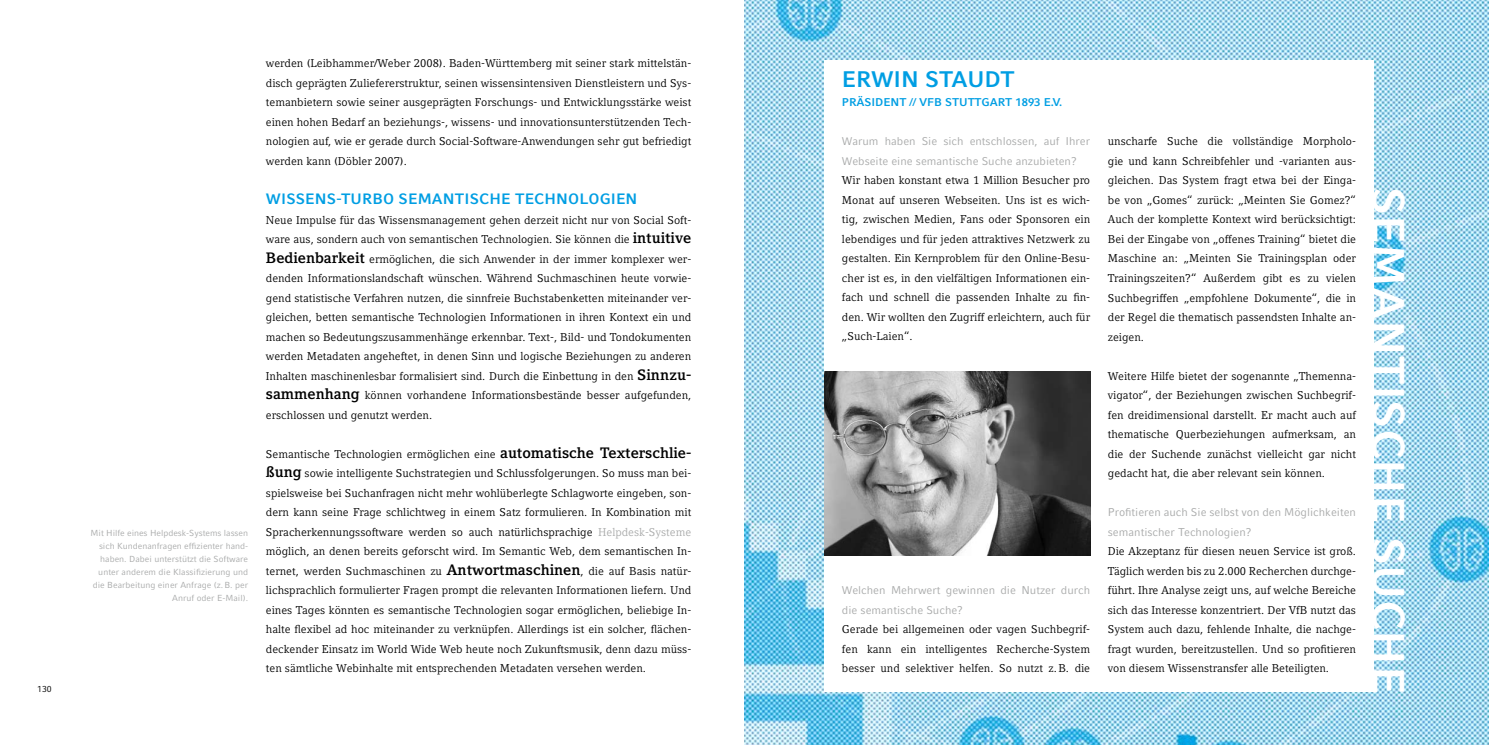
<style>
.page{position:relative;width:1489px;height:745px;background:#fff}
.page>*{position:absolute;margin:0;border:0;box-sizing:border-box;transform-origin:0 0}
.t1{font:700 45px "Compatil Fact LT";letter-spacing:.01em;color:#fff}
.t2{font:700 22.5px "Compatil Fact LT";color:#009ee3}
.t3{font:700 15px "Compatil Fact LT";letter-spacing:.01em;color:#009ee3}
.t4{font:11.25px/19.5px "Compatil Letter LT";color:#000;text-align:justify}
.t5{font:11.25px/19.5px "Compatil Fact LT";color:#a9aaaa}
.t6{font:700 11.25px "Compatil Fact LT";color:#009ee3}
.t7{font:8.75px/13px "Compatil Fact LT";color:#a9aaaa;text-align:right}
.t8{font:8.75px "Compatil Fact LT";color:#000}
.s1{font-weight:700;font-size:15px}
.s2{color:#a9aaaa}
</style>
<div class="page">
<img style="left:744px;top:0;width:744px;height:744px">
<div style="left:824px;top:60px;width:549px;height:631px;background:#fff"></div>
<img style="left:824px;top:371px;width:266px;height:184px">
<p class="t8" style="left:37px;top:683px;width:16px">130</p>
<p class="t7" style="left:91px;top:525px;width:159px">Mit Hilfe eines Helpdesk-Systems lassen sich Kundenanfragen effizienter hand&shy;haben. Dabei unterstützt die Software unter anderem die Klassifizierung und die Bearbeitung einer Anfrage (z. B. per Anruf oder E-Mail).</p>
<p class="t4" style="left:266px;top:54px;width:427px">werden (Leibhammer/Weber 2008). Baden-Württemberg mit seiner stark mittelstän&shy;disch geprägten Zuliefererstruktur, seinen wissensintensiven Dienstleistern und Sys&shy;temanbietern sowie seiner ausgeprägten Forschungs- und Entwicklungsstärke weist einen hohen Bedarf an beziehungs-, wissens- und innovationsunterstützenden Tech&shy;nologien auf, wie er gerade durch Social-Software-Anwendungen sehr gut befriedigt werden kann (Döbler 2007).</p>
<h3 class="t3" style="left:266px;top:190px;width:96px">WI SSEN S-TURBO</h3>
<h3 class="t3" style="left:398px;top:190px;width:11px">SEMANTI</h3>
<h3 class="t3" style="left:469px;top:190px;width:98px">SCHE TECHNOLOGIEN</h3>
<p class="t4" style="left:266px;top:210px;width:427px">Neue Impulse für das Wissensmanagement gehen derzeit nicht nur von Social Soft&shy;ware aus, sondern auch von semantischen Technologien. Sie können die <span class="s1">intuitive Bedienbarkeit</span> ermöglichen, die sich Anwender in der immer komplexer wer&shy;denden Informationslandschaft wünschen. Während Suchmaschinen heute vorwie&shy;gend statistische Verfahren nutzen, die sinnfreie Buchstabenketten miteinander ver&shy;gleichen, betten semantische Technologien Informationen in ihren Kontext ein und machen so Bedeutungszusammenhänge erkennbar. Text-, Bild- und Tondokumenten werden Metadaten angeheftet, in denen Sinn und logische Beziehungen zu anderen Inhalten maschinenlesbar formalisiert sind. Durch die Einbettung in den <span class="s1">Sinnzu&shy;sammenhang</span> können vorhandene Informationsbestände besser aufgefunden, erschlossen und genutzt werden.</p>
<p class="t4" style="left:266px;top:443px;width:427px">Semantische Technologien ermöglichen eine <span class="s1">automatische Texterschlie&shy;ßung</span> sowie intelligente Suchstrategien und Schlussfolgerungen. So muss man bei&shy;spielsweise bei Suchanfragen nicht mehr wohlüberlegte Schlagworte eingeben, son&shy;dern kann seine Frage schlichtweg in einem Satz formulieren. In Kombination mit Spracherkennungssoftware werden so auch natürlichsprachige <span class="s2">Helpdesk-Systeme </span>möglich, an denen bereits geforscht wird. Im Semantic Web, dem semantischen In&shy;ternet, werden Suchmaschinen zu <span class="s1">Antwortmaschinen</span>, die auf Basis natür&shy;lichsprachlich formulierter Fragen prompt die relevanten Informationen liefern. Und eines Tages könnten es semantische Technologien sogar ermöglichen, beliebige In&shy;halte flexibel ad hoc miteinander zu verknüpfen. Allerdings ist ein solcher, flächen&shy;deckender Einsatz im World Wide Web heute noch Zukunftsmusik, denn dazu müss&shy;ten sämtliche Webinhalte mit entsprechenden Metadaten versehen werden.</p>
<h2 class="t2" style="left:842px;top:66px;width:30px">ERWIN</h2>
<h2 class="t2" style="left:925px;top:66px;width:16px">STAUDT</h2>
<p class="t6" style="left:842px;top:96px;width:37px">PRÄSIDENT</p>
<p class="t6" style="left:909px;top:96px;width:45px">// VFB STUTTGART</p>
<p class="t6" style="left:1015px;top:96px;width:48px">1893 E.V.</p>
<p class="t5" style="left:842px;top:131px;width:250px">Warum haben Sie sich entschlossen, auf I hrer<br>Webseite eine semantische Suche anzubieten?</p>
<p class="t4" style="left:842px;top:170px;width:250px">Wir haben konstant etwa 1 Million Besucher pro Monat auf unseren Webseiten. Uns ist es wich&shy;tig, zwischen Medien, Fans oder Sponsoren ein lebendiges und für jeden attraktives Netzwerk zu gestalten. Ein Kernproblem für den Online-Besu&shy;cher ist es, in den vielfältigen Informationen ein&shy;fach und schnell die passenden Inhalte zu fin&shy;den. Wir wollten den Zugriff erleichtern, auch für „Such-Laien“.</p>
<p class="t5" style="left:842px;top:580px;width:250px">Welchen Mehrwert gewinnen die N utzer durch die semantische Suche?</p>
<p class="t4" style="left:842px;top:619px;width:250px">Gerade bei allgemeinen oder vagen Suchbegrif&shy;fen kann ein intelligentes Recherche-System besser und selektiver helfen. So nutzt z.B. die</p>
<p class="t4" style="left:1107px;top:132px;width:250px">unscharfe Suche die vollständige Morpholo&shy;gie und kann Schreibfehler und -varianten aus&shy;gleichen. Das System fragt etwa bei der Einga&shy;be von „Gomes“ zurück: „Meinten Sie Gomez?“ Auch der komplette Kontext wird berücksichtigt:<br>Bei der Eingabe von „offenes Training“ bietet die Maschine an: „Meinten Sie Trainingsplan oder Trainingszeiten?“ Außerdem gibt es zu vielen Suchbegriffen „empfohlene Dokumente“, die in der Regel die thematisch passendsten Inhalte an&shy;zeigen.</p>
<p class="t4" style="left:1107px;top:365px;width:250px">Weitere Hilfe bietet der sogenannte „Themenna&shy;vigator“, der Beziehungen zwischen Suchbegrif&shy;fen dreidimensional darstellt. Er macht auch auf thematische Querbeziehungen aufmerksam, an die der Suchende zunächst vielleicht gar nicht gedacht hat, die aber relevant sein können.</p>
<p class="t5" style="left:1107px;top:502px;width:250px">Profitieren auch Sie selbst von den Möglichkeiten semantischer Technologien?</p>
<p class="t4" style="left:1107px;top:541px;width:250px">Die Akzeptanz für diesen neuen Service ist groß.<br>Täglich werden bis zu 2.000 Recherchen durchge&shy;führt. Ihre Analyse zeigt uns, auf welche Bereiche sich das Interesse konzentriert. Der VfB nutzt das System auch dazu, fehlende Inhalte, die nachge&shy;fragt wurden, bereitzustellen. Und so profitieren von diesem Wissenstransfer alle Beteiligten.</p>
<h1 class="t1" style="left:1414px;top:186px;width:501px;rotate:90deg">SEMANTISCHE SUCHE</h1>
</div>
